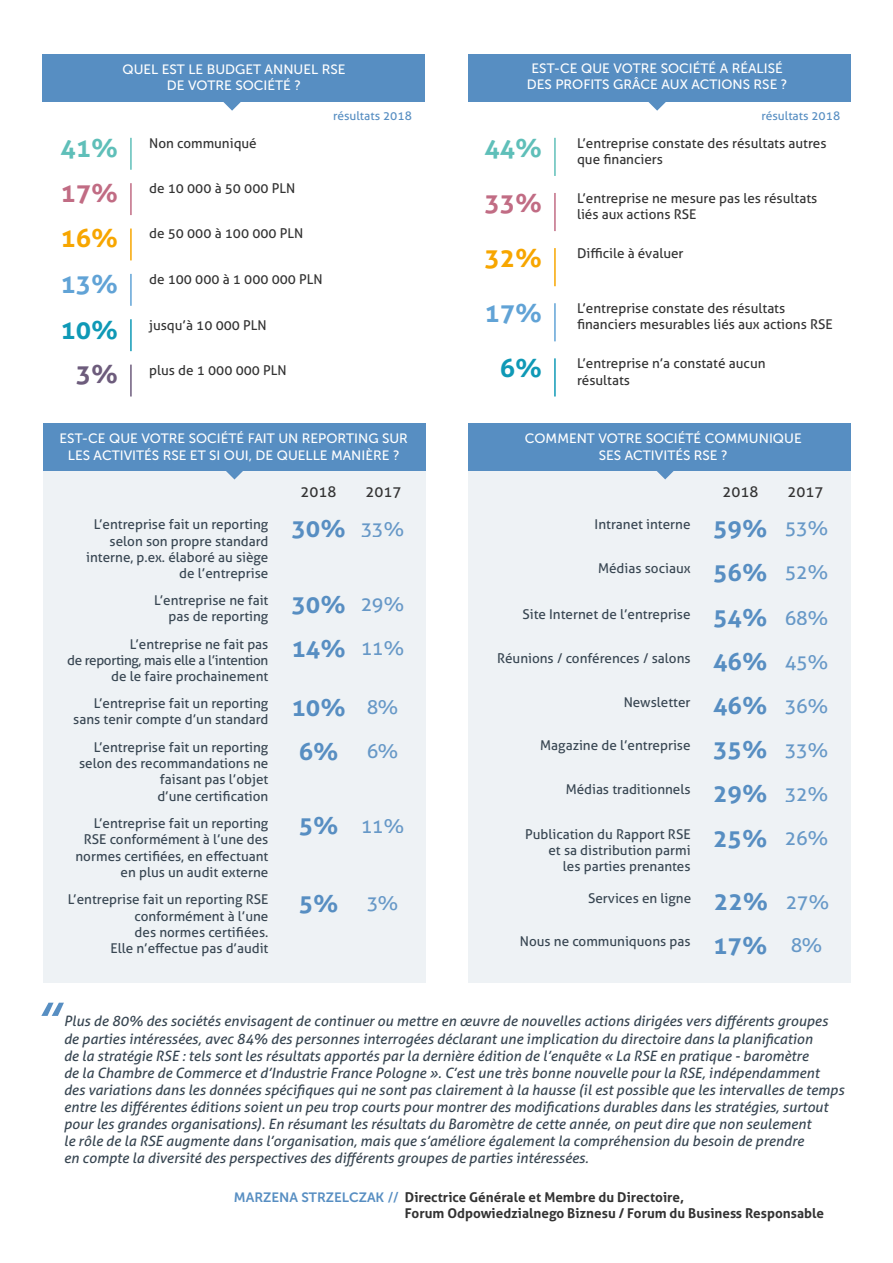
<style>
.page{position:relative;width:893px;height:1263px;background:#fff}
.page>*{position:absolute;margin:0;border:0;box-sizing:border-box;transform-origin:0 0}
.t1{font:700 25.5px "Aller";color:#c16c84}
.t2{font:700 25.5px "Aller";color:#f7a600}
.t3{font:700 25.5px "Aller";color:#61a3d6}
.t4{font:700 25.5px "Aller";color:#5fbfb9}
.t5{font:700 25.5px "Aller";color:#0f99b6}
.t6{font:700 25.5px "Aller";color:#6d5c7c}
.t7{font:700 24px/44.2px "Aller";color:#578ec2}
.t8{font:19.5px "Aller";color:#578ec2}
.t9{font:15px "Aller";color:#333}
.t10{font:italic 14.25px/17.1px "Aller";color:#384652}
.t11{font:13.5px/16.2px "Aller";color:#384652;text-align:right}
.t12{font:13.5px/16.2px "Aller";color:#333}
.t13{font:13.5px/16.2px "Museo Sans 500";color:#fff;text-align:center}
.t14{font:700 13.5px/16.2px "Aller";color:#333}
.t15{font:12px "Aller";color:#578ec2}
.s1{font-family:"Museo Sans 700";font-weight:400;color:#578ec2}
</style>
<div class="page">
<div style="left:468px;top:54px;width:382px;height:47px;background:#578ec2"></div>
<svg style="left:648px;top:101px;width:18px;height:10px"></svg>
<div style="left:43px;top:423px;width:383px;height:559px;background:#eef2f5"></div>
<div style="left:43px;top:423px;width:383px;height:47px;background:#578ec2"></div>
<svg style="left:225px;top:470px;width:19px;height:9px"></svg>
<div style="left:468px;top:423px;width:382px;height:559px;background:#eef2f5"></div>
<div style="left:468px;top:423px;width:382px;height:47px;background:#578ec2"></div>
<svg style="left:656px;top:470px;width:19px;height:9px"></svg>
<div style="left:43px;top:54px;width:382px;height:47px;background:#578ec2"></div>
<svg style="left:223px;top:101px;width:18px;height:10px"></svg>
<hr style="left:130px;top:138px;width:2px;height:32px;background:#5fbfb9">
<hr style="left:130px;top:183px;width:2px;height:32px;background:#c16c84">
<hr style="left:130px;top:229px;width:2px;height:31px;background:#f7a600">
<hr style="left:130px;top:274px;width:2px;height:32px;background:#61a3d6">
<hr style="left:130px;top:319px;width:2px;height:32px;background:#0f99b6">
<hr style="left:130px;top:365px;width:2px;height:31px;background:#6d5c7c">
<hr style="left:554px;top:138px;width:2px;height:38px;background:#5fbfb9">
<hr style="left:554px;top:248px;width:2px;height:38px;background:#f7a600">
<hr style="left:554px;top:193px;width:2px;height:38px;background:#c16c84">
<hr style="left:554px;top:303px;width:2px;height:38px;background:#61a3d6">
<hr style="left:554px;top:358px;width:2px;height:38px;background:#0f99b6">
<svg style="left:41px;top:1003px;width:23px;height:13px"></svg>
<p class="t13" style="left:122px;top:61px;width:225px">QUEL EST LE BUDGET ANNUEL RSE<br>DE VOTRE SOCIÉTÉ ?</p>
<p class="t15" style="left:333px;top:108px;width:80px">résultats 2018</p>
<h1 class="t4" style="left:61px;top:132px;width:59px">41%</h1>
<p class="t12" style="left:149px;top:135px;width:109px">Non communiqué</p>
<h1 class="t1" style="left:61px;top:177px;width:59px">17%</h1>
<h1 class="t2" style="left:61px;top:223px;width:59px">16%</h1>
<p class="t12" style="left:149px;top:180px;width:148px">de 10 000 à 50 000 PLN</p>
<p class="t12" style="left:149px;top:226px;width:156px">de 50 000 à 100 000 PLN</p>
<h1 class="t3" style="left:61px;top:268px;width:59px">13%</h1>
<p class="t12" style="left:149px;top:271px;width:175px">de 100 000 à 1 000 000 PLN</p>
<h1 class="t5" style="left:61px;top:314px;width:59px">10%</h1>
<p class="t12" style="left:149px;top:317px;width:119px">jusqu’à 10 000 PLN</p>
<h1 class="t6" style="left:76px;top:359px;width:44px">3%</h1>
<p class="t12" style="left:149px;top:362px;width:139px">plus de 1 000 000 PLN</p>
<p class="t13" style="left:60px;top:431px;width:350px">EST-CE QUE VOTRE SOCIÉTÉ FAIT UN REPORTING SUR<br>LES ACTIVITÉS RSE ET SI OUI, DE QUELLE MANIÈRE ?</p>
<p class="t13" style="left:527px;top:60px;width:262px">EST-CE QUE VOTRE SOCIÉTÉ A RÉALISÉ<br>DES PROFITS GRÂCE AUX ACTIONS RSE ?</p>
<p class="t15" style="left:761px;top:108px;width:80px">résultats 2018</p>
<h1 class="t4" style="left:485px;top:132px;width:59px">44%</h1>
<p class="t12" style="left:577px;top:135px;width:251px">L’entreprise constate des résultats autres que financiers</p>
<h1 class="t1" style="left:485px;top:187px;width:59px">33%</h1>
<p class="t12" style="left:577px;top:190px;width:242px">L’entreprise ne mesure pas les résultats liés aux actions RSE</p>
<h1 class="t2" style="left:485px;top:242px;width:59px">32%</h1>
<p class="t12" style="left:577px;top:245px;width:108px">Difficile à évaluer</p>
<h1 class="t3" style="left:485px;top:297px;width:59px">17%</h1>
<h1 class="t5" style="left:500px;top:352px;width:44px">6%</h1>
<p class="t12" style="left:577px;top:300px;width:257px">L’entreprise constate des résultats financiers mesurables liés aux actions RSE</p>
<p class="t12" style="left:577px;top:355px;width:190px">L’entreprise n’a constaté aucun résultats</p>
<p class="t13" style="left:525px;top:431px;width:278px">COMMENT VOTRE SOCIÉTÉ COMMUNIQUE<br>SES ACTIVITÉS RSE ?</p>
<p class="t11" style="left:86px;top:516px;width:184px">L’entreprise fait un reporting selon son propre standard interne, p.ex. élaboré au siège de l’entreprise</p>
<p class="t11" style="left:154px;top:592px;width:116px">L’entreprise ne fait pas de reporting</p>
<p class="t11" style="left:67px;top:636px;width:203px">L’entreprise ne fait pas<br>de reporting, mais elle a l’intention de le faire prochainement</p>
<p class="t11" style="left:73px;top:695px;width:197px">L’entreprise fait un reporting sans tenir compte d’un standard</p>
<p class="t11" style="left:79px;top:739px;width:191px">L’entreprise fait un reporting selon des recommandations ne faisant pas l’objet<br>d’une certification</p>
<p class="t11" style="left:76px;top:815px;width:194px">L’entreprise fait un reporting<br>RSE conformément à l’une des normes certifiées, en effectuant en plus un audit externe</p>
<p class="t11" style="left:68px;top:891px;width:202px">L’entreprise fait un reporting RSE conformément à l’une<br>des normes certifiées.<br>Elle n’effectue pas d’audit</p>
<p class="t9" style="left:301px;top:482px;width:37px">2018</p>
<p class="t9" style="left:366px;top:482px;width:37px">2017</p>
<p class="t9" style="left:723px;top:482px;width:37px">2018</p>
<p class="t9" style="left:788px;top:482px;width:37px">2017</p>
<h2 class="t7" style="left:292px;top:506px;width:55px">30%</h2>
<h2 class="t7" style="left:713px;top:506px;width:55px;text-align:justify">59% 56% 54% 46% 46% 35% 29% 25%</h2>
<p class="t11" style="left:595px;top:516px;width:97px">Intranet interne</p>
<p class="t11" style="left:598px;top:560px;width:94px">Médias sociaux</p>
<p class="t11" style="left:522px;top:606px;width:170px">Site Internet de l’entreprise</p>
<h3 class="t8" style="left:360px;top:517px;width:45px">33%</h3>
<h3 class="t8" style="left:784px;top:516px;width:45px">53%</h3>
<h3 class="t8" style="left:784px;top:561px;width:45px">52%</h3>
<h3 class="t8" style="left:784px;top:606px;width:45px">68%</h3>
<h3 class="t8" style="left:784px;top:650px;width:45px">45%</h3>
<h3 class="t8" style="left:784px;top:694px;width:45px">36%</h3>
<h3 class="t8" style="left:784px;top:738px;width:45px">33%</h3>
<h3 class="t8" style="left:784px;top:782px;width:45px">32%</h3>
<h3 class="t8" style="left:784px;top:826px;width:45px">26%</h3>
<h2 class="t7" style="left:292px;top:582px;width:55px;line-height:43.7px">30%<br>14%</h2>
<h3 class="t8" style="left:360px;top:593px;width:45px">29%</h3>
<h3 class="t8" style="left:360px;top:636px;width:45px">11%</h3>
<p class="t11" style="left:497px;top:650px;width:195px">Réunions / conférences / salons</p>
<p class="t11" style="left:624px;top:694px;width:68px">Newsletter</p>
<h2 class="t7" style="left:292px;top:685px;width:55px;text-align:center">10%<br>6%</h2>
<h3 class="t8" style="left:366px;top:695px;width:34px">8%</h3>
<h3 class="t8" style="left:366px;top:739px;width:34px">6%</h3>
<p class="t11" style="left:540px;top:737px;width:152px">Magazine de l’entreprise</p>
<p class="t11" style="left:566px;top:781px;width:126px">Médias traditionnels</p>
<h2 class="t7" style="left:299px;top:803px;width:41px">5%</h2>
<h3 class="t8" style="left:360px;top:814px;width:45px">11%</h3>
<p class="t11" style="left:525px;top:826px;width:167px">Publication du Rapport RSE et sa distribution parmi<br>les parties prenantes</p>
<h2 class="t7" style="left:299px;top:881px;width:41px">5%</h2>
<h3 class="t8" style="left:366px;top:892px;width:34px">3%</h3>
<p class="t11" style="left:588px;top:890px;width:105px">Services en ligne</p>
<p class="t11" style="left:520px;top:933px;width:172px">Nous ne communiquons pas</p>
<h2 class="t7" style="left:713px;top:880px;width:56px;line-height:43.3px">22%<br>17%</h2>
<h3 class="t8" style="left:785px;top:890px;width:45px">27%</h3>
<h3 class="t8" style="left:790px;top:933px;width:34px">8%</h3>
<p class="t10" style="left:64px;top:1013px;width:782px">Plus de 80% des sociétés envisagent de continuer ou mettre en œuvre de nouvelles actions dirigées vers différents groupes de parties intéressées, avec 84% des personnes interrogées déclarant une implication du directoire dans la planification<br>de la stratégie RSE : tels sont les résultats apportés par la dernière édition de l’enquête « La RSE en pratique - baromètre<br>de la Chambre de Commerce et d’Industrie France Pologne ». C’est une très bonne nouvelle pour la RSE, indépendamment<br>des variations dans les données spécifiques qui ne sont pas clairement à la hausse (il est possible que les intervalles de temps entre les différentes éditions soient un peu trop courts pour montrer des modifications durables dans les stratégies, surtout pour les grandes organisations). En résumant les résultats du Baromètre de cette année, on peut dire que non seulement<br>le rôle de la RSE augmente dans l’organisation, mais que s’améliore également la compréhension du besoin de prendre<br>en compte la diversité des perspectives des différents groupes de parties intéressées.</p>
<p class="t14" style="left:405px;top:1189px;width:421px;text-indent:-171px"><span class="s1">MARZENA STRZELCZAK //</span> Directrice Générale et Membre du Directoire,<br>Forum Odpowiedzialnego Biznesu / Forum du Business Responsable</p>
</div>
